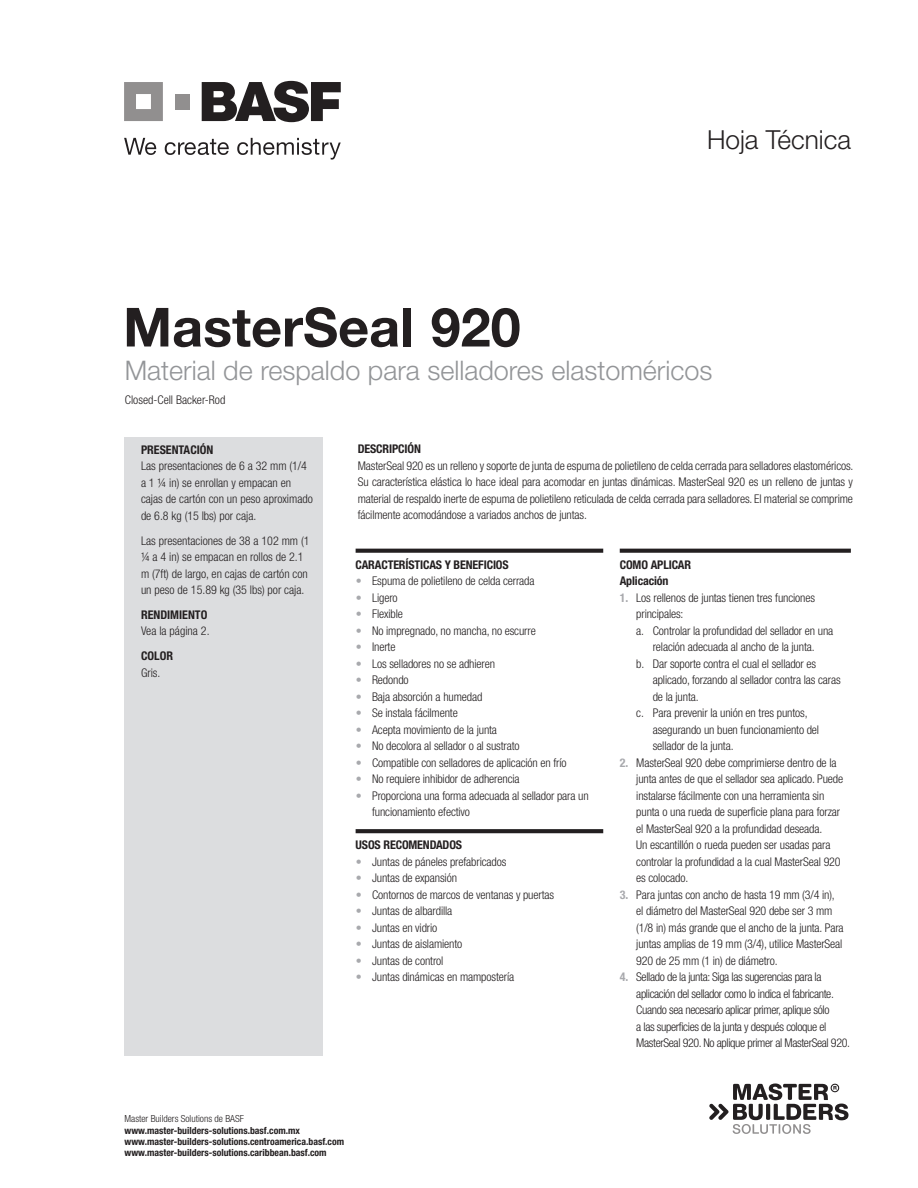
<style>
.page{position:relative;width:918px;height:1188px;background:#fff}
.page>*{position:absolute;margin:0;border:0;box-sizing:border-box;transform-origin:0 0}
.t1{font:700 54px "Helvetica Neue LT Std";color:#231f20}
.t2{font:300 27px "Helvetica Neue LT Std";color:#939598}
.t3{font:300 26.25px "Helvetica Neue LT Std";color:#231f20}
.t4{font:300 condensed 12px/16.5px "Helvetica Neue LT Std";letter-spacing:-.01em;color:#231f20}
.t5{font:300 condensed 12px/16.5px "Helvetica Neue LT Std";letter-spacing:-.03em;color:#231f20}
.t6{font:700 condensed 12px/16.5px "Helvetica Neue LT Std";letter-spacing:-.01em;color:#231f20}
.t7{font:700 condensed 9.75px/11.2px "Helvetica Neue LT Std";color:#231f20}
.t8{font:300 condensed 9.75px "Helvetica Neue LT Std";color:#231f20}
.s1{color:#a8a9ad}
.s2{font-weight:700;color:#a8a9ad}
</style>
<div class="page">
<div style="left:125px;top:437px;width:198px;height:619px;background:#dcdddf"></div>
<svg style="left:356px;top:549px;width:247px;height:4px"></svg>
<svg style="left:356px;top:829px;width:247px;height:4px"></svg>
<svg style="left:620px;top:549px;width:231px;height:4px"></svg>
<svg style="left:709px;top:1083px;width:140px;height:51px"></svg>
<svg style="left:124px;top:82px;width:39px;height:39px;background:#a1a0a0"></svg>
<div style="left:175px;top:94px;width:15px;height:15px;background:#918f8f"></div>
<svg style="left:202px;top:81px;width:139px;height:41px"></svg>
<svg style="left:124px;top:138px;width:32px;height:17px"></svg>
<svg style="left:165px;top:139px;width:64px;height:16px"></svg>
<svg style="left:237px;top:138px;width:104px;height:22px"></svg>
<h1 class="t1" style="left:123px;top:294px;width:399px">MasterSeal 920</h1>
<h3 class="t3" style="left:707px;top:123px;width:145px">Hoja Técnica</h3>
<h2 class="t2" style="left:125px;top:353px;width:589px">Material de respaldo para selladores elastoméricos</h2>
<p class="t4" style="left:125px;top:392px;width:102px">Closed-Cell Backer-Rod</p>
<p class="t6" style="left:141px;top:441px;width:74px">PRESENTACIÓN</p>
<p class="t4" style="left:141px;top:458px;width:173px">Las presentaciones de 6 a 32 mm (1/4 a 1 ¼ in) se enrollan y empacan en cajas de cartón con un peso aproximado de 6.8 kg (15 lbs) por caja.</p>
<p class="t4" style="left:141px;top:532px;width:170px">Las presentaciones de 38 a 102 mm (1 ¼ a 4 in) se empacan en rollos de 2.1 m (7ft) de largo, en cajas de cartón con un peso de 15.89 kg (35 lbs) por caja.</p>
<p class="t6" style="left:141px;top:606px;width:68px">RENDIMIENTO</p>
<p class="t4" style="left:141px;top:623px;width:70px">Vea la página 2.</p>
<p class="t6" style="left:141px;top:647px;width:34px">COLOR</p>
<p class="t4" style="left:141px;top:664px;width:21px">Gris.</p>
<p class="t6" style="left:358px;top:440px;width:65px">DESCRIPCIÓN</p>
<p class="t4" style="left:358px;top:457px;width:497px;text-align:justify">MasterSeal 920 es un relleno y soporte de junta de espuma de polietileno de celda cerrada para selladores elastoméricos.<br>Su característica elástica lo hace ideal para acomodar en juntas dinámicas. MasterSeal 920 es un relleno de juntas y material de respaldo inerte de espuma de polietileno reticulada de celda cerrada para selladores. El material se comprime fácilmente acomodándose a variados anchos de juntas.</p>
<p class="t6" style="left:356px;top:556px;width:155px">CARACTERÍSTICAS Y BENEFICIOS</p>
<p class="t4" style="left:356px;top:572px;width:180px"><span class="s1">•</span> Espuma de polietileno de celda cerrada</p>
<p class="t4" style="left:356px;top:589px;width:44px"><span class="s1">•</span> Ligero</p>
<p class="t4" style="left:356px;top:605px;width:49px"><span class="s1">•</span> Flexible</p>
<p class="t4" style="left:356px;top:622px;width:182px"><span class="s1">•</span> No impregnado, no mancha, no escurre</p>
<p class="t4" style="left:356px;top:638px;width:41px"><span class="s1">•</span> Inerte</p>
<p class="t4" style="left:356px;top:655px;width:141px"><span class="s1">•</span> Los selladores no se adhieren</p>
<p class="t4" style="left:356px;top:671px;width:55px"><span class="s1">•</span> Redondo</p>
<p class="t4" style="left:356px;top:688px;width:128px"><span class="s1">•</span> Baja absorción a humedad</p>
<p class="t4" style="left:356px;top:704px;width:104px"><span class="s1">•</span> Se instala fácilmente</p>
<p class="t4" style="left:356px;top:721px;width:143px"><span class="s1">•</span> Acepta movimiento de la junta</p>
<p class="t4" style="left:356px;top:737px;width:165px"><span class="s1">•</span> No decolora al sellador o al sustrato</p>
<p class="t4" style="left:356px;top:754px;width:212px"><span class="s1">•</span> Compatible con selladores de aplicación en frío</p>
<p class="t4" style="left:356px;top:770px;width:165px"><span class="s1">•</span> No requiere inhibidor de adherencia</p>
<p class="t4" style="left:372px;top:787px;width:218px;text-indent:-16px"><span class="s1">•</span> Proporciona una forma adecuada al sellador para un funcionamiento efectivo</p>
<p class="t6" style="left:356px;top:836px;width:108px">USOS RECOMENDADOS</p>
<p class="t4" style="left:356px;top:853px;width:152px"><span class="s1">•</span> Juntas de páneles prefabricados</p>
<p class="t4" style="left:356px;top:869px;width:103px"><span class="s1">•</span> Juntas de expansión</p>
<p class="t4" style="left:356px;top:886px;width:200px"><span class="s1">•</span> Contornos de marcos de ventanas y puertas</p>
<p class="t4" style="left:356px;top:902px;width:98px"><span class="s1">•</span> Juntas de albardilla</p>
<p class="t4" style="left:356px;top:919px;width:83px"><span class="s1">•</span> Juntas en vidrio</p>
<p class="t4" style="left:356px;top:935px;width:108px"><span class="s1">•</span> Juntas de aislamiento</p>
<p class="t4" style="left:356px;top:952px;width:89px"><span class="s1">•</span> Juntas de control</p>
<p class="t4" style="left:356px;top:968px;width:160px"><span class="s1">•</span> Juntas dinámicas en mampostería</p>
<p class="t6" style="left:620px;top:556px;width:73px">COMO APLICAR<br>Aplicación</p>
<p class="t4" style="left:620px;top:589px;width:197px"><span class="s2">1.</span> Los rellenos de juntas tienen tres funciones</p>
<p class="t4" style="left:636px;top:605px;width:49px">principales:</p>
<p class="t4" style="left:636px;top:622px;width:199px">a. Controlar la profundidad del sellador en una</p>
<p class="t4" style="left:653px;top:638px;width:163px">relación adecuada al ancho de la junta.</p>
<p class="t4" style="left:636px;top:655px;width:182px">b. Dar soporte contra el cual el sellador es</p>
<p class="t4" style="left:653px;top:671px;width:190px">aplicado, forzando al sellador contra las caras</p>
<p class="t4" style="left:653px;top:688px;width:47px">de la junta.</p>
<p class="t4" style="left:636px;top:704px;width:173px">c. Para prevenir la unión en tres puntos,</p>
<p class="t4" style="left:653px;top:721px;width:168px">asegurando un buen funcionamiento del</p>
<p class="t4" style="left:653px;top:737px;width:82px">sellador de la junta.</p>
<p class="t4" style="left:636px;top:754px;width:209px;text-indent:-16px"><span class="s2">2.</span> MasterSeal 920 debe comprimierse dentro de la junta antes de que el sellador sea aplicado. Puede instalarse fácilmente con una herramienta sin punta o una rueda de superficie plana para forzar el MasterSeal 920 a la profundidad deseada.<br>Un escantillón o rueda pueden ser usadas para controlar la profundidad a la cual MasterSeal 920 es colocado.</p>
<p class="t4" style="left:636px;top:886px;width:209px;text-indent:-16px"><span class="s2">3.</span> Para juntas con ancho de hasta 19 mm (3/4 in), el diámetro del MasterSeal 920 debe ser 3 mm (1/8 in) más grande que el ancho de la junta. Para juntas amplias de 19 mm (3/4), utilice MasterSeal 920 de 25 mm (1 in) de diámetro.</p>
<p class="t5" style="left:636px;top:968px;width:215px;text-indent:-16px"><span class="s2">4.</span> Sellado de la junta: Siga las sugerencias para la aplicación del sellador como lo indica el fabricante.<br>Cuando sea necesario aplicar primer, aplique sólo<br>a las superficies de la junta y después coloque el MasterSeal 920. No aplique primer al MasterSeal 920.</p>
<p class="t8" style="left:125px;top:1113px;width:121px">Master Builders Solutions de BASF</p>
<p class="t7" style="left:125px;top:1124px;width:221px">www.master-builders-solutions.basf.com.mx www.master-builders-solutions.centroamerica.basf.com www.master-builders-solutions.caribbean.basf.com</p>
</div>
